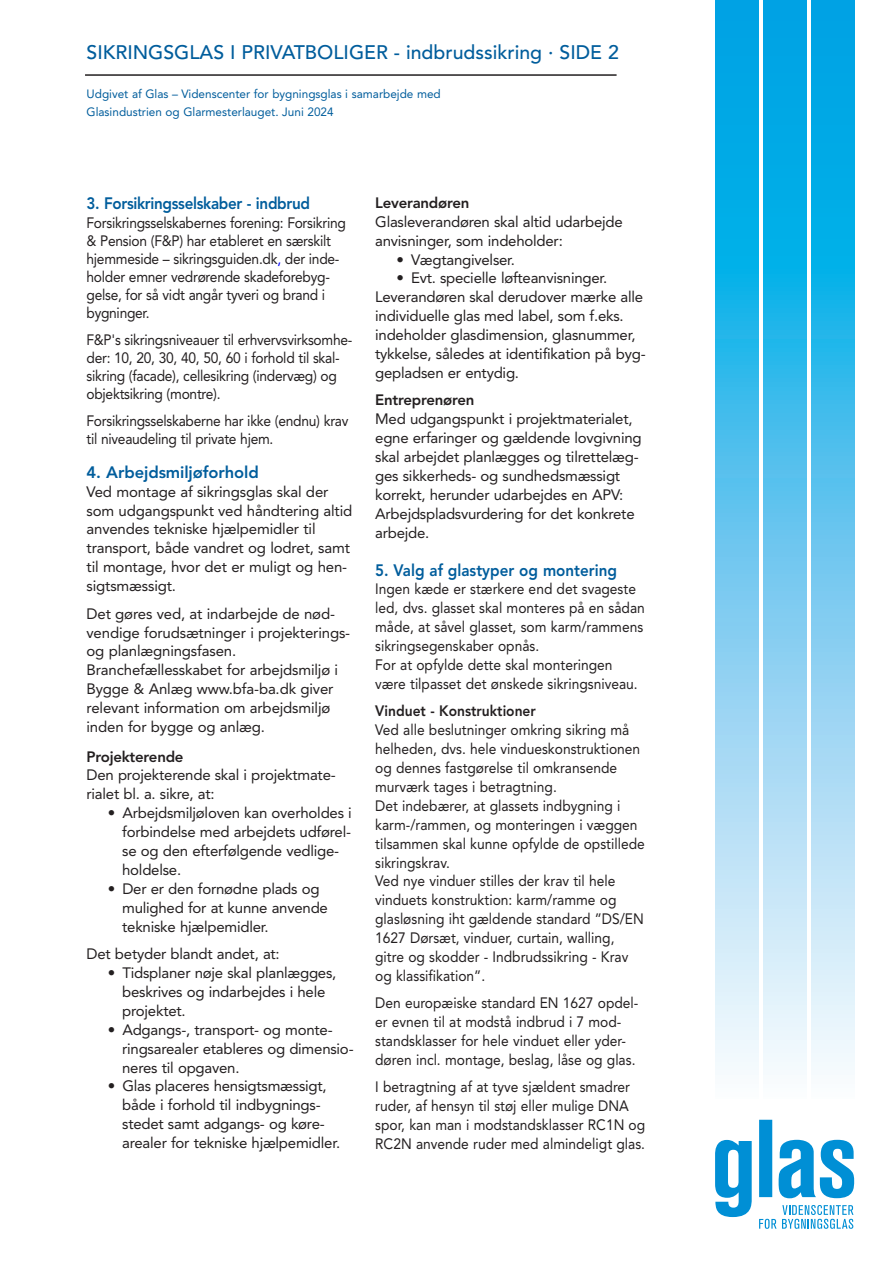
<style>
.page{position:relative;width:893px;height:1263px;background:#fff}
.page>*{position:absolute;margin:0;border:0;box-sizing:border-box;transform-origin:0 0}
.t1{font:500 19.5px "Avenir";color:#005d9c}
.t2{font:800 16.5px "Avenir";letter-spacing:-.005em;color:#005d9c;scale:.92 1}
.t3{font:800 16.5px "Avenir";letter-spacing:-.005em;color:#005d9c}
.t4{font:15px/18.9px "Avenir";letter-spacing:-.015em;color:#231f20}
.t5{font:15px/18.9px "Avenir";letter-spacing:-.015em;color:#231f20;scale:.92 1}
.t6{font:800 15px "Avenir";letter-spacing:-.015em;color:#231f20}
.t7{font:800 15px "Avenir";letter-spacing:-.015em;color:#231f20;scale:.92 1}
.t8{font:12px/18px "Avenir";color:#005d9c}
.s1{color:#00f}
</style>
<div class="page">
<svg style="left:715px;top:1120px;width:139px;height:109px"></svg>
<svg style="left:715px;top:0;width:43px;height:1070px;background:#67c8ef"></svg>
<svg style="left:763px;top:0;width:43px;height:1070px;background:#67c8ef"></svg>
<svg style="left:811px;top:0;width:43px;height:1070px;background:#67c8ef"></svg>
<hr style="left:85px;top:74px;width:532px;height:2px;background:#231f20">
<h1 class="t1" style="left:87px;top:44px;width:534px">SIKRINGSGLAS I PRIVATBOLIGER - indbrudssikring · SIDE 2</h1>
<p class="t8" style="left:87px;top:86px;width:356px">Udgivet af Glas – Videnscenter for bygningsglas i samarbejde med<br>Glasindustrien og Glarmesterlauget. Juni 2024</p>
<p class="t2" style="left:87px;top:197px;width:244px">3. Forsikringsselskaber - indbrud</p>
<p class="t5" style="left:87px;top:214px;width:283px;line-height:18.1px">Forsikringsselskabernes forening: Forsikring &amp; Pension (F&amp;P) har etableret en særskilt hjemmeside – sikringsguiden.dk<span class="s1">,</span> der inde&shy;holder emner vedrørende skadeforebyg&shy;gelse, for så vidt angår tyveri og brand i bygninger.</p>
<p class="t5" style="left:87px;top:332px;width:290px;line-height:18.1px">F&amp;P's sikringsniveauer til erhvervsvirksomhe&shy;der: 10, 20, 30, 40, 50, 60 i forhold til skal - sikring (facade), cellesikring (indervæg) og objektsikring (montre).</p>
<p class="t5" style="left:87px;top:413px;width:286px;line-height:18.1px">Forsikringsselskaberne har ikke (endnu) krav til niveaudeling til private hjem.</p>
<p class="t3" style="left:87px;top:465px;width:174px">4. Arbejdsmiljøforhold</p>
<p class="t4" style="left:87px;top:483px;width:267px">Ved montage af sikringsglas skal der som udgangspunkt ved håndtering altid anvendes tekniske hjælpemidler til transport, både vandret og lodret, samt til montage, hvor det er muligt og hen&shy;sigtsmæssigt.</p>
<p class="t4" style="left:87px;top:605px;width:265px">Det gøres ved, at indarbejde de nød&shy;vendige forudsætninger i projekterings&shy;og planlægningsfasen.<br>Branchefællesskabet for arbejdsmiljø i Bygge &amp; Anlæg www.bfa-ba.dk giver relevant information om arbejdsmiljø inden for bygge og anlæg.</p>
<p class="t6" style="left:87px;top:750px;width:99px">Projekterende</p>
<p class="t4" style="left:87px;top:767px;width:251px">Den projekterende skal i projektmate - rialet bl. a. sikre, at:</p>
<p class="t4" style="left:122px;top:805px;width:231px;text-indent:-14px">• Arbejdsmiljøloven kan overholdes i forbindelse med arbejdets udførel&shy;se og den efterfølgende vedlige&shy;holdelse.</p>
<p class="t4" style="left:122px;top:880px;width:207px;text-indent:-14px">• Der er den fornødne plads og mulighed for at kunne anvende tekniske hjælpemidler.</p>
<p class="t4" style="left:87px;top:946px;width:195px">Det betyder blandt andet, at:</p>
<p class="t4" style="left:122px;top:964px;width:216px;text-indent:-14px">• Tidsplaner nøje skal planlægges, be skrives og indarbejdes i hele projektet.</p>
<p class="t4" style="left:122px;top:1021px;width:233px;text-indent:-14px">• Adgangs-, transport- og monte&shy;ringsarealer etableres og dimensio&shy;neres til opgaven.</p>
<p class="t4" style="left:122px;top:1078px;width:220px;text-indent:-14px">• Glas placeres hensigtsmæssigt, både i forhold til indbygnings - stedet samt adgangs- og køre - arealer for tekniske hjælpemidler.</p>
<p class="t6" style="left:375px;top:196px;width:96px">Leverandøren</p>
<p class="t4" style="left:375px;top:213px;width:249px">Glasleverandøren skal altid udarbejde anvisninger, som indeholder:</p>
<p class="t4" style="left:396px;top:251px;width:120px">• Vægtangivelser.</p>
<p class="t4" style="left:375px;top:270px;width:272px;text-indent:21px">• Evt. specielle løfte anvisninger.<br>Leverandøren skal derudover mærke alle individuelle glas med label, som f.eks. indeholder glas dimension, glasnummer, tykkelse, således at identifikation på byg&shy;gepladsen er entydig.</p>
<p class="t6" style="left:375px;top:394px;width:101px">Entreprenøren</p>
<p class="t4" style="left:375px;top:411px;width:268px">Med udgangspunkt i projektmaterialet, egne erfaringer og gældende lovgivning skal arbejdet planlægges og tilrettelæg&shy;ges sikkerheds- og sundhedsmæssigt korrekt, herunder udarbejdes en APV:<br>Arbejdspladsvurdering for det konkrete arbejde.</p>
<p class="t2" style="left:375px;top:563px;width:264px">5. Valg af glastyper og montering</p>
<p class="t5" style="left:375px;top:581px;width:295px">Ingen kæde er stærkere end det svageste led, dvs. glasset skal monteres på en sådan måde, at såvel glasset, som karm/rammens sikringsegenskaber opnås.<br>For at opfylde dette skal monteringen være tilpasset det ønskede sikringsniveau.</p>
<p class="t7" style="left:375px;top:705px;width:176px">Vinduet - Konstruktioner</p>
<p class="t5" style="left:375px;top:722px;width:294px">Ved alle beslutninger omkring sikring må helheden, dvs. hele vindueskonstruktionen og dennes fastgørelse til omkransende murværk tages i betragtning.<br>Det indebærer, at glassets indbygning i karm-/rammen, og monteringen i væggen tilsammen skal kunne opfylde de opstillede sikringskrav.<br>Ved nye vinduer stilles der krav til hele vinduets konstruktion: karm/ramme og glasløsning iht gældende standard ”DS/EN 1627 Dørsæt, vinduer, curtain, walling, gitre og skodder - Indbrudssikring - Krav og klassifikation”.</p>
<p class="t5" style="left:375px;top:995px;width:288px">Den europæiske standard EN 1627 opdel - er evnen til at modstå indbrud i 7 mod&shy;standsklasser for hele vinduet eller yder&shy;døren incl. montage, beslag, låse og glas.</p>
<p class="t5" style="left:375px;top:1079px;width:295px">I betragtning af at tyve sjældent smadrer ruder, af hensyn til støj eller mulige DNA spor, kan man i modstandsklasser RC1N og RC2N anvende ruder med almindeligt glas.</p>
</div>
